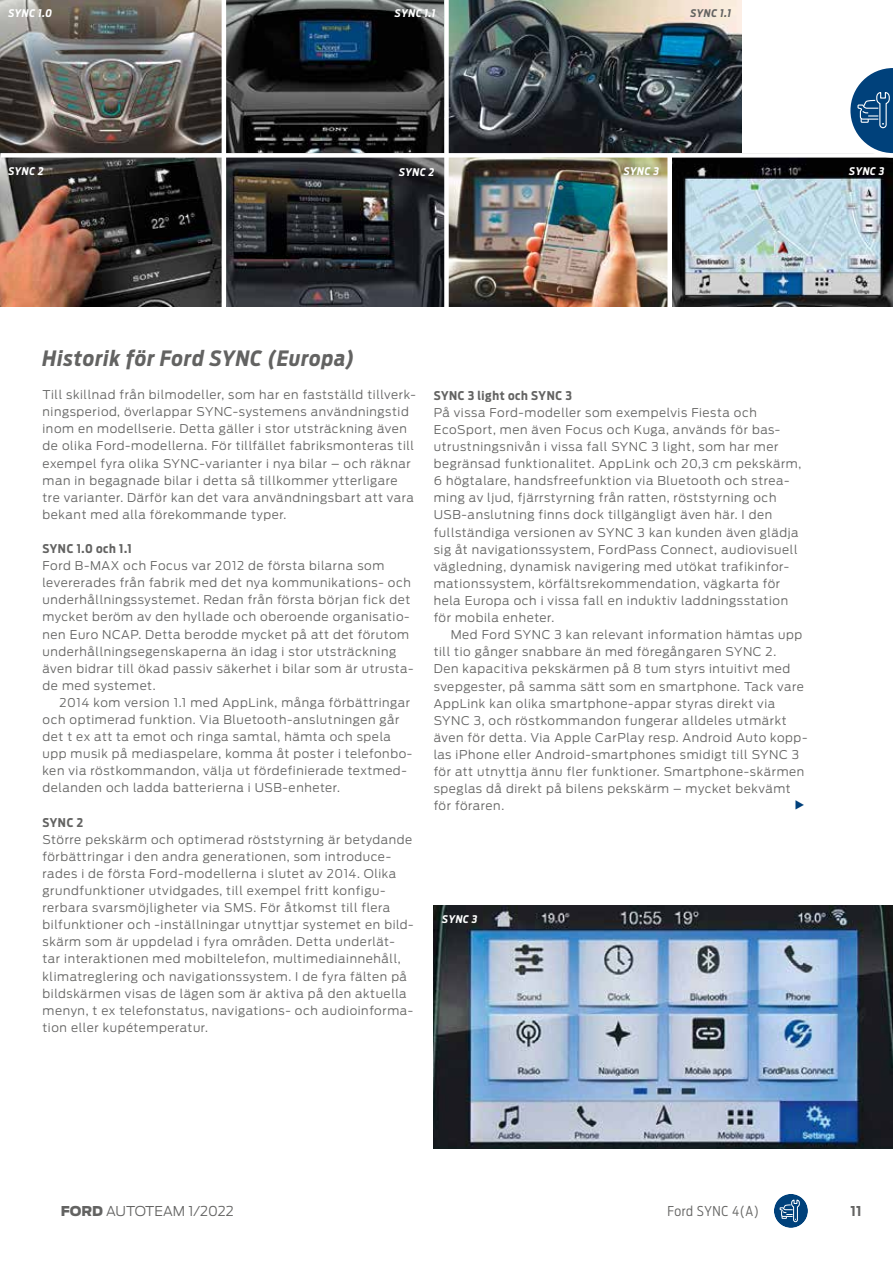
<style>
.page{position:relative;width:893px;height:1263px;background:#fff}
.page>*{position:absolute;margin:0;border:0;box-sizing:border-box;transform-origin:0 0}
.t1{font:italic 700 21px "Ford Antenna Cond";letter-spacing:.045em;color:#636362}
.t2{font:300 13.5px "Ford Antenna";color:#636362}
.t3{font:300 13.5px "Ford Antenna Cond";letter-spacing:.04em;color:#636362}
.t4{font:700 13.5px "Ford Antenna";color:#636362}
.t5{font:300 12px/17.1px "Ford Antenna";letter-spacing:.05em;color:#636362}
.t6{font:700 12px "Ford Antenna Cond";letter-spacing:.05em;color:#636362}
.t7{font:italic 700 10.5px "Ford Antenna Cond";letter-spacing:.05em;color:#fff}
.t8{font:italic 700 10.5px "Ford Antenna Cond";color:#636362}
.s1{font-weight:900}
</style>
<div class="page">
<img style="left:0;top:0;width:444px;height:306px">
<img style="left:449px;top:158px;width:218px;height:148px">
<img style="left:449px;top:0;width:293px;height:153px">
<svg style="left:672px;top:158px;width:221px;height:148px;background:#84939a"></svg>
<hr style="left:222px;top:0;width:4px;height:307px;background:#fff">
<img style="left:434px;top:906px;width:459px;height:242px">
<div style="left:1px;top:153px;width:892px;height:5px;background:#fff"></div>
<svg style="left:846px;top:68px;width:47px;height:90px"></svg>
<div style="left:774px;top:1194px;width:34px;height:34px;background:#00417b;border-radius:50%"></div>
<svg style="left:779px;top:1199px;width:21px;height:23px"></svg>
<p class="t7" style="left:9px;top:4px;width:45px">SYNC 1.0</p>
<p class="t8" style="left:690px;top:4px;width:42px">SYNC 1.1</p>
<p class="t7" style="left:395px;top:4px;width:42px">SYNC 1.1</p>
<p class="t7" style="left:8px;top:162px;width:37px">SYNC 2</p>
<p class="t7" style="left:399px;top:163px;width:37px">SYNC 2</p>
<p class="t7" style="left:624px;top:162px;width:37px">SYNC 3</p>
<p class="t7" style="left:849px;top:162px;width:37px">SYNC 3</p>
<h1 class="t1" style="left:43px;top:339px;width:314px">Historik för Ford SYNC (Europa)</h1>
<p class="t5" style="left:43px;top:385px;width:375px">Till skillnad från bilmodeller, som har en fastställd tillverk&shy;ningsperiod, överlappar SYNC-systemens användningstid inom en modellserie. Detta gäller i stor utsträckning även de olika Ford-modellerna. För tillfället fabriksmonteras till exempel fyra olika SYNC-varianter i nya bilar – och räknar man in begagnade bilar i detta så tillkommer ytterligare tre varianter. Därför kan det vara användningsbart att vara bekant med alla förekommande typer.</p>
<p class="t6" style="left:43px;top:538px;width:91px">SYNC 1.0 och 1.1</p>
<p class="t5" style="left:43px;top:556px;width:373px">Ford B-MAX och Focus var 2012 de första bilarna som levererades från fabrik med det nya kommunikations- och underhållningssystemet. Redan från första början fick det mycket beröm av den hyllade och oberoende organisatio&shy;nen Euro NCAP. Detta berodde mycket på att det förutom underhållningsegenskaperna än idag i stor utsträckning även bidrar till ökad passiv säkerhet i bilar som är utrusta&shy;de med systemet.</p>
<p class="t5" style="left:43px;top:693px;width:371px;text-indent:17px">2014 kom version 1.1 med AppLink, många förbättringar och optimerad funktion. Via Bluetooth-anslutningen går det t ex att ta emot och ringa samtal, hämta och spela upp musik på mediaspelare, komma åt poster i telefonbo&shy;ken via röstkommandon, välja ut fördefinierade textmed&shy;delanden och ladda batterierna i USB-enheter.</p>
<p class="t6" style="left:43px;top:811px;width:42px">SYNC 2</p>
<p class="t5" style="left:43px;top:829px;width:373px">Större pekskärm och optimerad röststyrning är betydande förbättringar i den andra generationen, som introduce&shy;rades i de första Ford-modellerna i slutet av 2014. Olika grundfunktioner utvidgades, till exempel fritt konfigu&shy;rerbara svarsmöjligheter via SMS. För åtkomst till flera bilfunktioner och -inställningar utnyttjar systemet en bild&shy;skärm som är uppdelad i fyra områden. Detta underlät&shy;tar interaktionen med mobiltelefon, multimediainnehåll, klimatreglering och navigationssystem. I de fyra fälten på bildskärmen visas de lägen som är aktiva på den aktuella menyn, t ex telefonstatus, navigations- och audioinforma&shy;tion eller kupétemperatur.</p>
<p class="t6" style="left:434px;top:385px;width:140px">SYNC 3 light och SYNC 3</p>
<p class="t5" style="left:434px;top:402px;width:369px">På vissa Ford-modeller som exempelvis Fiesta och EcoSport, men även Focus och Kuga, används för bas&shy;utrustningsnivån i vissa fall SYNC 3 light, som har mer begränsad funktionalitet. AppLink och 20,3 cm pekskärm, 6 högtalare, handsfreefunktion via Bluetooth och strea&shy;ming av ljud, fjärrstyrning från ratten, röststyrning och USB-anslutning finns dock tillgängligt även här. I den fullständiga versionen av SYNC 3 kan kunden även glädja sig åt navigationssystem, FordPass Connect, audiovisuell vägledning, dynamisk navigering med utökat trafikinfor&shy;mationssystem, körfältsrekommendation, vägkarta för hela Europa och i vissa fall en induktiv laddningsstation för mobila enheter.</p>
<p class="t5" style="left:434px;top:625px;width:375px;text-indent:17px">Med Ford SYNC 3 kan relevant information hämtas upp till tio gånger snabbare än med föregångaren SYNC 2.<br>Den kapacitiva pekskärmen på 8 tum styrs intuitivt med svepgester, på samma sätt som en smartphone. Tack vare AppLink kan olika smartphone-appar styras direkt via SYNC 3, och röstkommandon fungerar alldeles utmärkt även för detta. Via Apple CarPlay resp. Android Auto kopp&shy;las iPhone eller Android-smartphones smidigt till SYNC 3 för att utnyttja ännu fler funktioner. Smartphone-skärmen speglas då direkt på bilens pekskärm – mycket bekvämt för föraren.</p>
<p class="t7" style="left:442px;top:909px;width:37px">SYNC 3</p>
<p class="t2" style="left:61px;top:1200px;width:175px"><span class="s1">FORD</span> AUTOTEAM 1/2022</p>
<p class="t3" style="left:667px;top:1200px;width:93px">Ford SYNC 4(A)</p>
<p class="t4" style="left:850px;top:1199px;width:13px">11</p>
</div>
